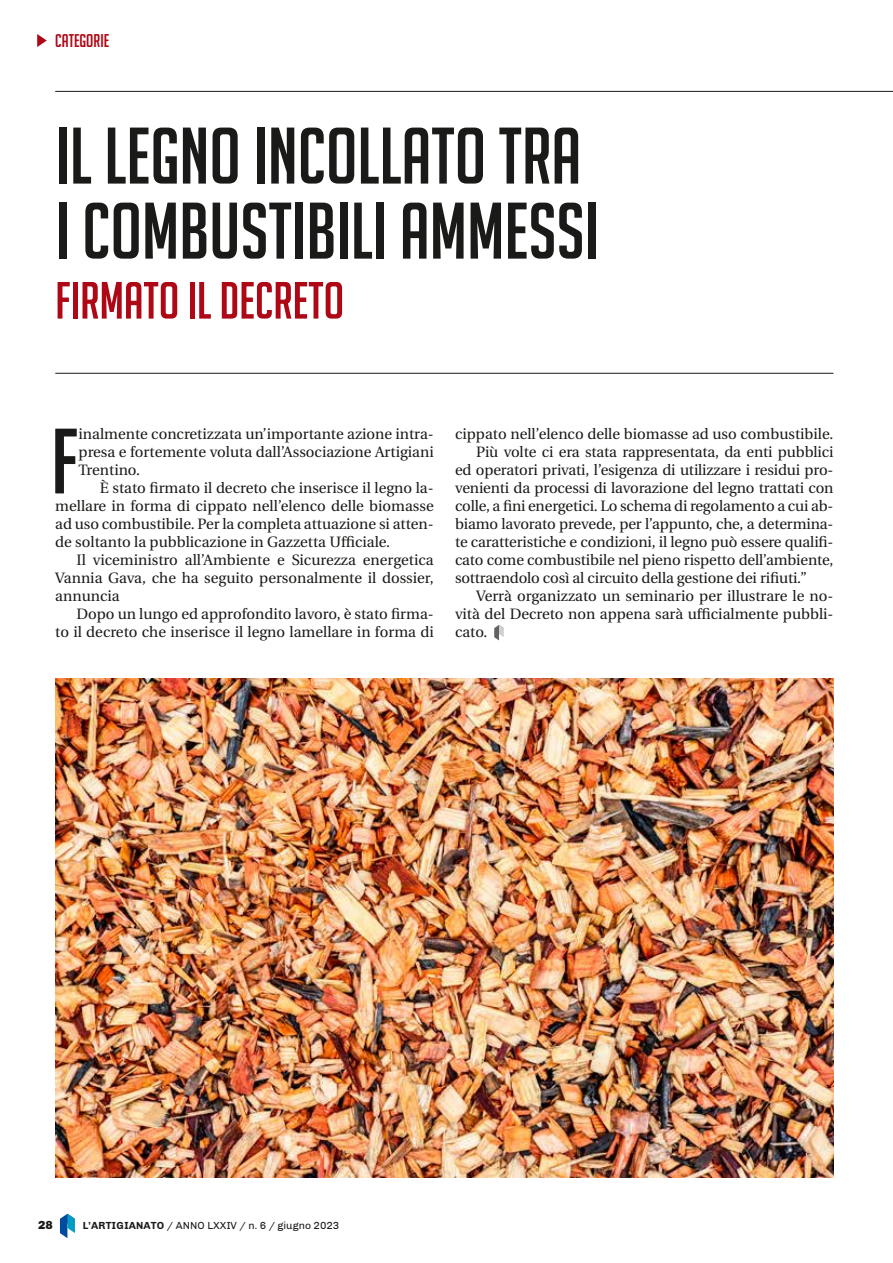
<style>
.page{position:relative;width:893px;height:1263px;background:#fff}
.page>*{position:absolute;margin:0;border:0;box-sizing:border-box;transform-origin:0 0}
.t1{font:90.15px "Big Noodle Titling";color:#1a1a18}
.t2{font:78px/75px "Big Noodle Titling";color:#1a1a18}
.t3{font:51px "Big Noodle Titling";color:#ae0715}
.t4{font:18px "Big Noodle Titling";color:#ae0715}
.t5{font:15px/18px "Heuristica";letter-spacing:-.01em;color:#1a1a18;text-align:justify}
.t6{font:900 12px "Chivo";color:#1a1a18}
.t7{font:10.5px "Chivo";color:#1a1a18}
.s1{font-weight:700}
</style>
<div class="page">
<svg style="left:60px;top:1214px;width:15px;height:24px"></svg>
<hr style="left:55px;top:91px;width:838px;height:1px;background:#1a1a18">
<svg style="left:494px;top:625px;width:10px;height:15px"></svg>
<hr style="left:55px;top:373px;width:778px;height:1px;background:#1a1a18">
<img style="left:55px;top:678px;width:778px;height:500px">
<svg style="left:37px;top:34px;width:10px;height:13px"></svg>
<p class="t4" style="left:55px;top:31px;width:55px">CATEGORIE</p>
<h2 class="t2" style="left:55px;top:118px;width:545px">IL LEGNO INCOLLATO TRA<br>I COMBUSTIBILI AMMESSI</h2>
<h3 class="t3" style="left:55px;top:273px;width:290px">FIRMATO IL DECRETO</h3>
<h1 class="t1" style="left:51px;top:413px;width:29px">F</h1>
<p class="t5" style="left:79px;top:425px;width:357px">inalmente concretizzata un’importante azione intra&shy;presa e fortemente voluta dall’Associazione Artigiani Trentino.</p>
<p class="t5" style="left:55px;top:479px;width:380px;text-indent:45px">È stato firmato il decreto che inserisce il legno la&shy;mellare in forma di cippato nell’elenco delle biomasse ad uso combustibile. Per la completa attuazione si atten&shy;de soltanto la pubblicazione in Gazzetta Ufficiale.</p>
<p class="t5" style="left:55px;top:551px;width:380px;text-indent:21px">Il viceministro all’Ambiente e Sicurezza energetica Vannia Gava, che ha seguito personalmente il dossier, annuncia</p>
<p class="t5" style="left:55px;top:605px;width:380px;text-align:right">Dopo un lungo ed approfondito lavoro, è stato firma-<br>to il decreto che inserisce il legno lamellare in forma di</p>
<p class="t5" style="left:455px;top:425px;width:380px">cippato nell’elenco delle biomasse ad uso combustibile.</p>
<p class="t5" style="left:476px;top:443px;width:359px">Più volte ci era stata rappresentata, da enti pubblici</p>
<p class="t5" style="left:455px;top:461px;width:380px">ed operatori privati, l’esigenza di utilizzare i residui pro-</p>
<p class="t5" style="left:455px;top:479px;width:380px">venienti da processi di lavorazione del legno trattati con</p>
<p class="t5" style="left:455px;top:497px;width:380px">colle, a fini energetici. Lo schema di regolamento a cui ab-</p>
<p class="t5" style="left:455px;top:515px;width:380px">biamo lavorato prevede, per l’appunto, che, a determina-</p>
<p class="t5" style="left:455px;top:533px;width:380px">te caratteristiche e condizioni, il legno può essere qualifi-</p>
<p class="t5" style="left:455px;top:551px;width:380px">cato come combustibile nel pieno rispetto dell’ambiente,</p>
<p class="t5" style="left:455px;top:569px;width:354px">sottraendolo così al circuito della gestione dei rifiuti.”</p>
<p class="t5" style="left:476px;top:587px;width:359px">Verrà organizzato un seminario per illustrare le no-</p>
<p class="t5" style="left:455px;top:605px;width:380px">vità del Decreto non appena sarà ufficialmente pubbli-</p>
<p class="t5" style="left:455px;top:623px;width:34px">cato.</p>
<p class="t6" style="left:38px;top:1218px;width:16px">28</p>
<p class="t7" style="left:83px;top:1219px;width:258px"><span class="s1">L’ARTIGIANATO</span> / ANNO LXXIV / n. 6 / giugno 2023</p>
</div>
